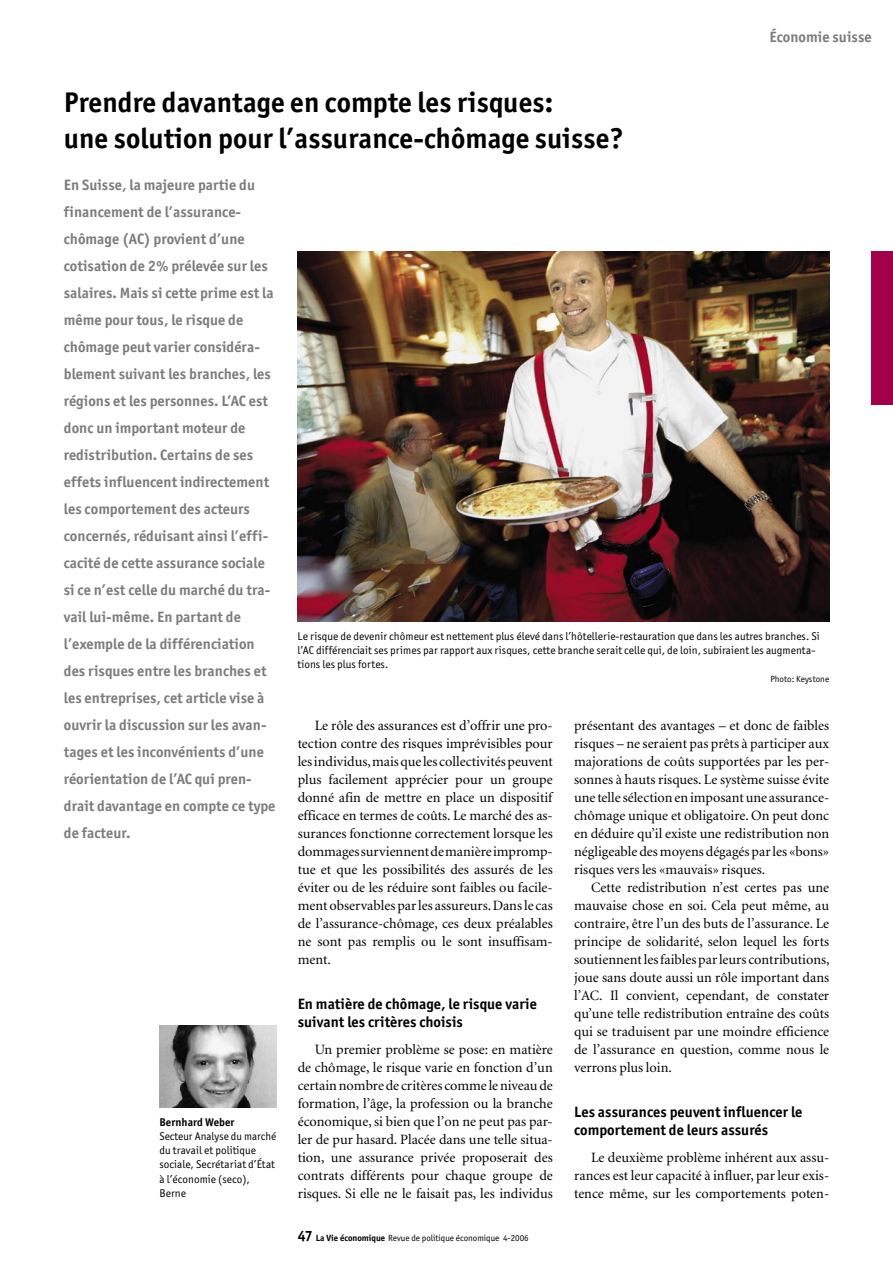
<style>
.page{position:relative;width:893px;height:1263px;background:#fff}
.page>*{position:absolute;margin:0;border:0;box-sizing:border-box;transform-origin:0 0}
._01_Titel{font:700 28.5px/36px "Officina San ITC";letter-spacing:.005em;color:#000}
._02_Vorspann{font:700 15px/27px "Officina San ITC";letter-spacing:.005em;color:#7c7c7c}
._04_Zwischentitel_1{font:700 15px/18px "Officina San ITC";letter-spacing:.005em;color:#000}
.Rubriktitel_rechts{font:700 15px "Officina San ITC";letter-spacing:.005em;color:#7c7c7c}
._03_Grundschrift{font:14.25px/18px "Minion";color:#000;text-align:justify}
._07_Legende{font:11.25px/14.2px "Officina San ITC";letter-spacing:.005em;color:#000}
.Autor{font:11.25px/14.2px "Officina San ITC";letter-spacing:.005em;color:#000}
.Autor-fett{font:700 11.25px "Officina San ITC";letter-spacing:.005em;color:#000}
._07_Legende-2{font:9px "Officina San ITC";color:#000}
.s1{font-weight:700;font-size:15px}
.s2{font-weight:700}
</style>
<div class="page">
<div style="left:872px;top:252px;width:21px;height:153px;background:#a3004b"></div>
<img style="left:159px;top:1026px;width:117px;height:82px">
<img style="left:298px;top:251px;width:531px;height:370px">
<p class="Rubriktitel_rechts" style="left:769px;top:27px;width:104px">Économie suisse</p>
<p class="_01_Titel" style="left:64px;top:84px;width:561px">Prendre davantage en compte les risques:<br>une solution pour l’assurance-chômage suisse?</p>
<p class="_02_Vorspann" style="left:64px;top:172px;width:213px">En Suisse, la majeure partie du financement de l’assurance&shy;chômage (AC) provient d’une cotisation de 2% prélevée sur les salaires. Mais si cette prime est la même pour tous, le risque de chômage peut varier considéra&shy;blement suivant les branches, les régions et les personnes. L’AC est donc un important moteur de redistribution. Certains de ses effets influencent indirectement les comportement des acteurs concernés, réduisant ainsi l’effi&shy;cacité de cette assurance sociale si ce n’est celle du marché du tra&shy;vail lui-même. En partant de l’exemple de la différenciation des risques entre les branches et les entreprises, cet article vise à ouvrir la discussion sur les avan&shy;tages et les inconvénients d’une réorientation de l’AC qui pren&shy;drait davantage en compte ce type de facteur.</p>
<p class="_07_Legende" style="left:298px;top:629px;width:524px">Le risque de devenir chômeur est nettement plus élevé dans l’hôtellerie-restauration que dans les autres branches. Si l’AC différenciait ses primes par rapport aux risques, cette branche serait celle qui, de loin, subiraient les augmenta&shy;tions les plus fortes.</p>
<p class="_07_Legende-2" style="left:770px;top:674px;width:60px">Photo: Keystone</p>
<p class="_03_Grundschrift" style="left:298px;top:716px;width:257px;text-indent:17px">Le rôle des assurances est d’offrir une pro&shy;tection contre des risques imprévisibles pour les individus, mais que les collectivités peuvent plus facilement apprécier pour un groupe donné afin de mettre en place un dispositif efficace en termes de coûts. Le marché des as&shy;surances fonctionne correctement lorsque les dommages surviennent de manière impromp&shy;tue et que les possibilités des assurés de les éviter ou de les réduire sont faibles ou facile&shy;ment observables par les assureurs. Dans le cas de l’assurance-chômage, ces deux préalables ne sont pas remplis ou le sont insuffisam&shy;ment.</p>
<p class="_04_Zwischentitel_1" style="left:298px;top:994px;width:241px">En matière de chômage, le risque varie suivant les critères choisis</p>
<p class="_03_Grundschrift" style="left:298px;top:1040px;width:257px;text-indent:17px">Un premier problème se pose: en matière de chômage, le risque varie en fonction d’un certain nombre de critères comme le niveau de formation, l’âge, la profession ou la branche économique, si bien que l’on ne peut pas par&shy;ler de pur hasard. Placée dans une telle situa&shy;tion, une assurance privée proposerait des contrats différents pour chaque groupe de risques. Si elle ne le faisait pas, les individus</p>
<p class="_03_Grundschrift" style="left:574px;top:716px;width:257px">présentant des avantages – et donc de faibles risques – ne seraient pas prêts à participer aux majorations de coûts supportées par les per&shy;sonnes à hauts risques. Le système suisse évite une telle sélection en imposant une assurance&shy;chômage unique et obligatoire. On peut donc en déduire qu’il existe une redistribution non négligeable des moyens dégagés par les «bons» risques vers les «mauvais» risques.</p>
<p class="_03_Grundschrift" style="left:574px;top:878px;width:257px;text-indent:17px">Cette redistribution n’est certes pas une mauvaise chose en soi. Cela peut même, au contraire, être l’un des buts de l’assurance. Le principe de solidarité, selon lequel les forts soutiennent les faibles par leurs contributions, joue sans doute aussi un rôle important dans l’AC. Il convient, cependant, de constater qu’une telle redistribution entraîne des coûts qui se traduisent par une moindre efficience de l’assurance en question, comme nous le verrons plus loin.</p>
<p class="_04_Zwischentitel_1" style="left:574px;top:1102px;width:230px">Les assurances peuvent influencer le comportement de leurs assurés</p>
<p class="_03_Grundschrift" style="left:574px;top:1148px;width:257px;text-indent:17px">Le deuxième problème inhérent aux assu&shy;rances est leur capacité à influer, par leur exis&shy;tence même, sur les comportements poten-</p>
<p class="Autor-fett" style="left:159px;top:1115px;width:76px">Bernhard Weber</p>
<p class="Autor" style="left:159px;top:1129px;width:118px">Secteur Analyse du marché du travail et politique sociale, Secrétariat d’État à l’économie (seco),<br>Berne</p>
<p class="_07_Legende-2" style="left:298px;top:1232px;width:233px"><span class="s1">47</span> <span class="s2">La Vie économique</span> Revue de politique économique 4-2006</p>
</div>
